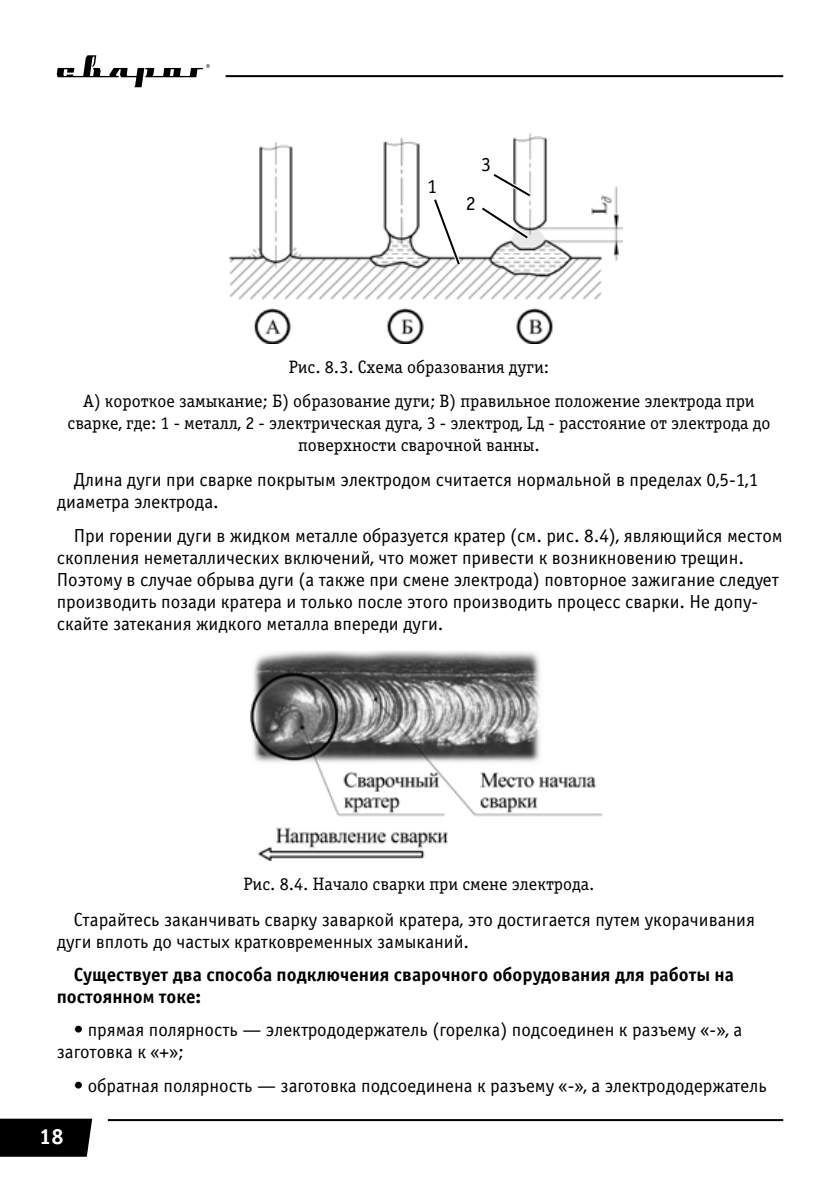
<style>
.page{position:relative;width:840px;height:1191px;background:#fff}
.page>*{position:absolute;margin:0;border:0;box-sizing:border-box;transform-origin:0 0}
.t1{font:700 22px "Officina Serif C";color:#fff}
.t2{font:20px "Officina Sans C";color:#000}
.t3{font:19px/22px "Officina Sans C";color:#000}
.t4{font:700 19px/22px "Officina Sans C";color:#000}
.t5{font:18px/33.4px "Officina Serif C";color:#000;text-align:center}
</style>
<div class="page">
<div style="left:0;top:1118px;width:92px;height:38px;background:#000"></div>
<hr style="left:108px;top:1119px;width:674px;height:2px;background:#000">
<hr style="left:225px;top:75px;width:557px;height:2px;background:#000">
<svg style="left:57px;top:55px;width:153px;height:32px"></svg>
<img style="left:229px;top:133px;width:392px;height:211px">
<img style="left:250px;top:651px;width:350px;height:209px">
<svg style="left:429px;top:195px;width:35px;height:74px"></svg>
<svg style="left:476px;top:170px;width:59px;height:73px"></svg>
<p class="t2" style="left:427px;top:176px;width:11px">1</p>
<p class="t2" style="left:480px;top:154px;width:11px">3</p>
<p class="t2" style="left:465px;top:193px;width:11px">2</p>
<p class="t5" style="left:83px;top:352px;width:672px">Рис. 8.3. Схема образования дуги:<br>А) короткое замыкание; Б) образование дуги; В) правильное положение электрода при</p>
<p class="t5" style="left:68px;top:413px;width:704px;line-height:22px">сварке, где: 1 - металл, 2 - электрическая дуга, 3 - электрод, Lд - расстояние от электрода до поверхности сварочной ванны.</p>
<p class="t3" style="left:57px;top:469px;width:702px;text-indent:17px">Длина дуги при сварке покрытым электродом считается нормальной в пределах 0,5-1,1 диаметра электрода.</p>
<p class="t3" style="left:57px;top:525px;width:727px;text-indent:17px">При горении дуги в жидком металле образуется кратер (см. рис. 8.4), являющийся местом скопления неметаллических включений, что может привести к возникновению трещин.<br>Поэтому в случае обрыва дуги (а также при смене электрода) повторное зажигание следует производить позади кратера и только после этого производить процесс сварки. Не допу&shy;скайте затекания жидкого металла впереди дуги.</p>
<p class="t5" style="left:243px;top:868px;width:352px">Рис. 8.4. Начало сварки при смене электрода.</p>
<p class="t3" style="left:57px;top:908px;width:699px;text-indent:17px">Старайтесь заканчивать сварку заваркой кратера, это достигается путем укорачивания дуги вплоть до частых кратковременных замыканий.</p>
<p class="t4" style="left:57px;top:965px;width:678px;text-indent:17px">Существует два способа подключения сварочного оборудования для работы на постоянном токе:</p>
<p class="t3" style="left:57px;top:1019px;width:686px;text-indent:17px">• прямая полярность — электрододержатель (горелка) подсоединен к разъему «-», а заготовка к «+»;</p>
<p class="t3" style="left:74px;top:1074px;width:694px">• обратная полярность — заготовка подсоединена к разъему «-», а электрододержатель</p>
<p class="t1" style="left:39px;top:1126px;width:26px">18</p>
</div>
